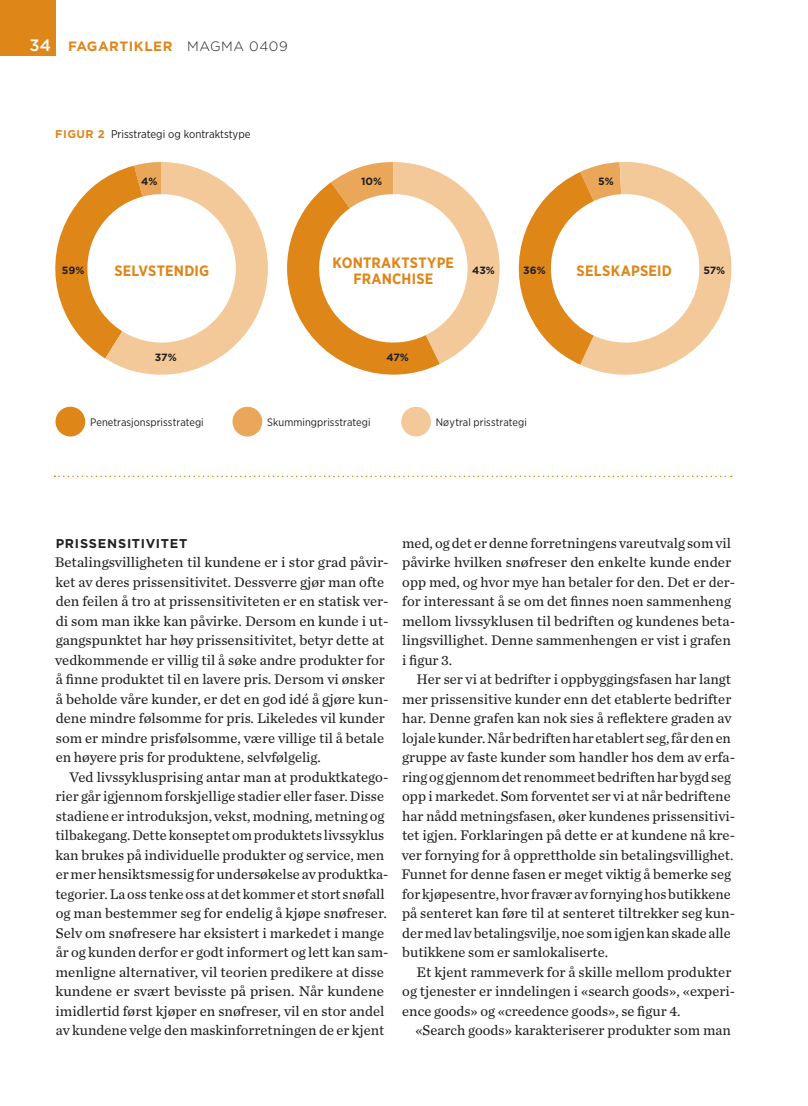
<style>
.page{position:relative;width:808px;height:1106px;background:#fff}
.page>*{position:absolute;margin:0;border:0;box-sizing:border-box;transform-origin:0 0}
.Figur1_Tittel_f_f1_t{font:700 15px "Gotham Narrow";letter-spacing:.015em;color:#df8619}
.Brød1___f_b1{font:14.55px/19.5px "Chronicle Text G2";color:#231f20}
.Brød1_Første-__f_b1{font:14.55px/19.5px "Chronicle Text G2";color:#231f20}
.t1{font:700 13.5px "Gotham";letter-spacing:.04em;color:#df8619}
.Meltittel_1__m_m_1{font:700 12.75px "Gotham";letter-spacing:.06em;color:#231f20}
.Figur1_Tittel__f_f1{font:11.25px "Gotham Narrow";color:#231f20}
.figurtekst_3__book_v{font:10.8px "Gotham Narrow";letter-spacing:.005em;color:#231f20}
.baksaasfig_2{font:700 10.5px "Gotham";letter-spacing:-.005em;color:#231f20}
.s1{font-weight:500;font-size:16.5px;color:#fff}
.s2{font-weight:300;color:#231f20}
.s3{font-family:"Gotham";font-weight:700;color:#df8619}
</style>
<div class="page">
<div style="left:0;top:0;width:55px;height:55px;background:#df8619"></div>
<div style="left:55px;top:407px;width:30px;height:29px;background:#df8619;border-radius:50%"></div>
<div style="left:232px;top:407px;width:30px;height:29px;background:#eaa659;border-radius:50%"></div>
<div style="left:401px;top:407px;width:30px;height:29px;background:#f4c999;border-radius:50%"></div>
<svg style="left:55px;top:162px;width:213px;height:213px"></svg>
<svg style="left:706px;top:199px;width:26px;height:138px;fill:#f4c999"></svg>
<svg style="left:287px;top:162px;width:419px;height:213px"></svg>
<svg style="left:55px;top:475px;width:677px;height:2px"></svg>
<p class="t1" style="left:30px;top:37px;width:260px"><span class="s1">34</span> FAGARTIKLER <span class="s2">MAGMA 0409</span></p>
<p class="Figur1_Tittel__f_f1" style="left:55px;top:127px;width:197px"><span class="s3">FIGUR 2</span> Prisstrategi og kontraktstype</p>
<p class="baksaasfig_2" style="left:141px;top:175px;width:18px">4%</p>
<p class="baksaasfig_2" style="left:361px;top:175px;width:23px">10%</p>
<p class="Figur1_Tittel_f_f1_t" style="left:333px;top:253px;width:123px">KONTRAKTSTYPE</p>
<p class="Figur1_Tittel_f_f1_t" style="left:353px;top:269px;width:82px">FRANCHISE</p>
<p class="Figur1_Tittel_f_f1_t" style="left:114px;top:261px;width:96px">SELVSTENDIG</p>
<p class="baksaasfig_2" style="left:62px;top:263px;width:24px">59%</p>
<p class="baksaasfig_2" style="left:472px;top:263px;width:24px">43%</p>
<p class="baksaasfig_2" style="left:523px;top:263px;width:24px">36%</p>
<p class="baksaasfig_2" style="left:155px;top:350px;width:23px">37%</p>
<p class="baksaasfig_2" style="left:386px;top:350px;width:24px">47%</p>
<p class="figurtekst_3__book_v" style="left:90px;top:415px;width:115px">Penetrasjonsprisstrategi</p>
<p class="figurtekst_3__book_v" style="left:267px;top:415px;width:105px">Skummingprisstrategi</p>
<p class="figurtekst_3__book_v" style="left:436px;top:415px;width:93px">Nøytral prisstrategi</p>
<p class="baksaasfig_2" style="left:598px;top:175px;width:17px">5%</p>
<p class="Figur1_Tittel_f_f1_t" style="left:576px;top:261px;width:97px">SELSKAPSEID</p>
<p class="baksaasfig_2" style="left:703px;top:263px;width:23px">57%</p>
<p class="Meltittel_1__m_m_1" style="left:56px;top:534px;width:133px">PRISSENSITIVITET</p>
<p class="Brød1_Første-__f_b1" style="left:55px;top:552px;width:335px">Betalingsvilligheten til kundene er i stor grad påvir&shy;ket av deres prissensitivitet. Dessverre gjør man ofte den feilen å tro at prissensitiviteten er en statisk ver&shy;di som man ikke kan påvirke. Dersom en kunde i ut&shy;gangspunktet har høy prissensitivitet, betyr dette at vedkommende er villig til å søke andre produkter for å finne produktet til en lavere pris. Dersom vi ønsker å beholde våre kunder, er det en god idé å gjøre kun&shy;dene mindre følsomme for pris. Likeledes vil kunder som er mindre prisfølsomme, være villige til å betale en høyere pris for produktene, selvfølgelig.</p>
<p class="Brød1___f_b1" style="left:55px;top:766px;width:334px;text-indent:14px">Ved livssyklusprising antar man at produktkatego&shy;rier går igjennom forskjellige stadier eller faser. Disse stadiene er introduksjon, vekst, modning, metning og tilbakegang. Dette konseptet om produktets livssyklus kan brukes på individuelle produkter og service, men er mer hensiktsmessig for undersøkelse av produktka&shy;tegorier. La oss tenke oss at det kommer et stort snøfall og man bestemmer seg for endelig å kjøpe snøfreser.<br>Selv om snøfresere har eksistert i markedet i mange år og kunden derfor er godt informert og lett kan sam&shy;menligne alternativer, vil teorien predikere at disse kundene er svært bevisste på prisen. Når kundene imidlertid først kjøper en snøfreser, vil en stor andel av kundene velge den maskinforretningen de er kjent</p>
<p class="Brød1___f_b1" style="left:402px;top:532px;width:334px">med, og det er denne forretningens vareutvalg som vil påvirke hvilken snøfreser den enkelte kunde ender opp med, og hvor mye han betaler for den. Det er der&shy;for interessant å se om det finnes noen sammenheng mellom livssyklusen til bedriften og kundenes beta&shy;lingsvillighet. Denne sammenhengen er vist i grafen i figur 3.</p>
<p class="Brød1___f_b1" style="left:402px;top:669px;width:335px;text-indent:15px">Her ser vi at bedrifter i oppbyggingsfasen har langt mer prissensitive kunder enn det etablerte bedrifter har. Denne grafen kan nok sies å reflektere graden av lojale kunder. Når bedriften har etablert seg, får den en gruppe av faste kunder som handler hos dem av erfa&shy;ring og gjennom det renommeet bedriften har bygd seg opp i markedet. Som forventet ser vi at når bedriftene har nådd metningsfasen, øker kundenes prissensitivi&shy;tet igjen. Forklaringen på dette er at kundene nå kre&shy;ver fornying for å opprettholde sin betalingsvillighet.<br>Funnet for denne fasen er meget viktig å bemerke seg for kjøpesentre, hvor fravær av fornying hos butikkene på senteret kan føre til at senteret tiltrekker seg kun&shy;der med lav betalingsvilje, noe som igjen kan skade alle butikkene som er samlokaliserte.</p>
<p class="Brød1___f_b1" style="left:402px;top:961px;width:334px;text-indent:14px">Et kjent rammeverk for å skille mellom produkter og tjenester er inndelingen i «search goods», «experi&shy;ence goods» og «creedence goods», se figur 4.</p>
<p class="Brød1___f_b1" style="left:415px;top:1020px;width:317px">«Search goods» karakteriserer produkter som man</p>
</div>
